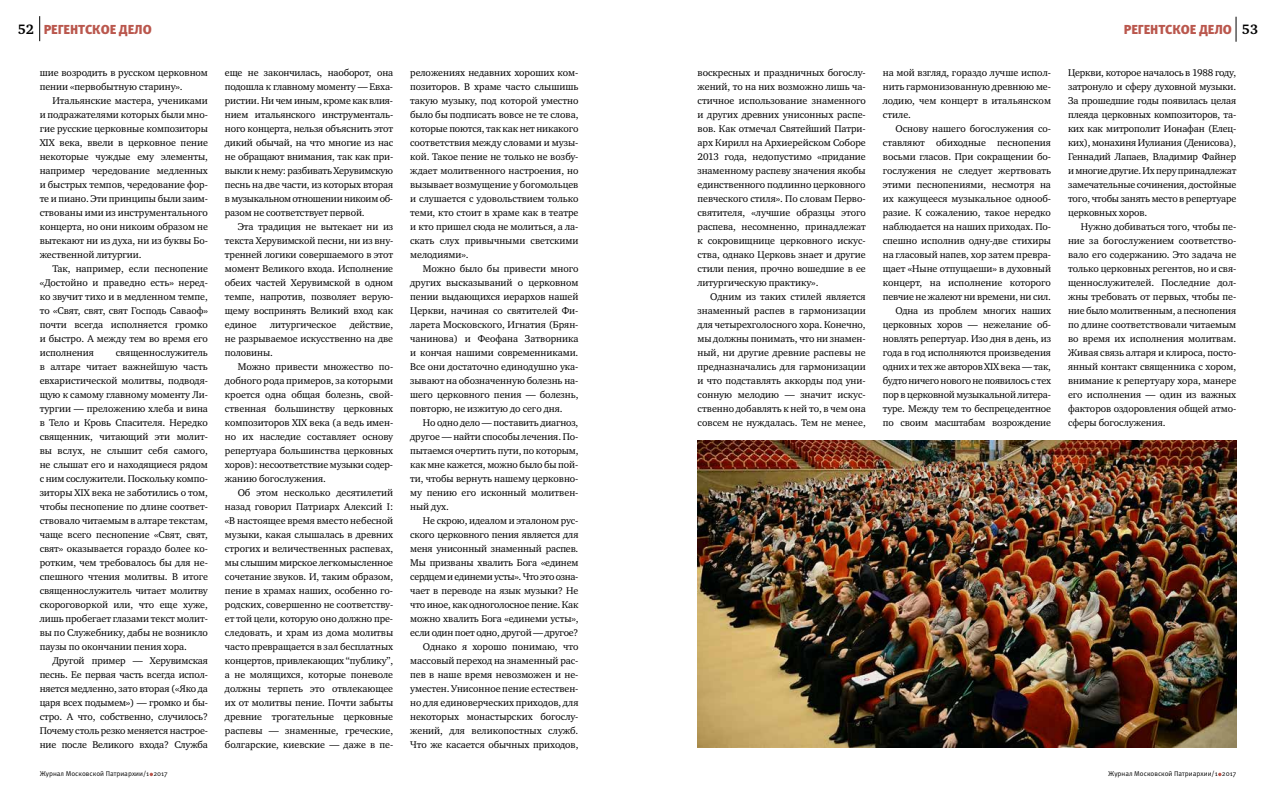
<style>
.page{position:relative;width:1276px;height:794px;background:#fff}
.page>*{position:absolute;margin:0;border:0;box-sizing:border-box;transform-origin:0 0}
.t1{font:700 14px "Charter ITC";color:#000}
.t2{font:900 13px "Meta Pro";letter-spacing:-.005em;color:#ba574d}
.t3{font:10px/14px "Charter ITC";letter-spacing:-.005em;color:#000;text-align:justify}
.t4{font:7px "Meta Pro";color:#000}
.s1{font-family:"Charter ITC";font-weight:700;font-size:14px;color:#000}
</style>
<div class="page">
<svg style="left:39px;top:16px;width:1px;height:25px"></svg>
<svg style="left:1235px;top:17px;width:1px;height:25px"></svg>
<img style="left:697px;top:440px;width:539px;height:308px">
<h1 class="t1" style="left:18px;top:20px;width:18px">52</h1>
<h2 class="t2" style="left:44px;top:21px;width:110px">РЕГЕНТСКОЕ ДЕЛО</h2>
<h2 class="t2" style="left:1124px;top:21px;width:136px">РЕГЕНТСКОЕ ДЕЛО <span class="s1">53</span></h2>
<p class="t3" style="left:40px;top:65px;width:170px">шие возродить в русском церковном пении «первобытную старину».</p>
<p class="t3" style="left:40px;top:93px;width:170px;text-indent:13px">Итальянские мастера, учениками и подражателями которых были мно&shy;гие русские церковные композиторы XIX века, ввели в церковное пение некоторые чуждые ему элементы, например чередование медленных и быстрых темпов, чередование фор&shy;те и пиано. Эти принципы были заим&shy;ствованы ими из инструментального концерта, но они никоим образом не вытекают ни из духа, ни из буквы Бо&shy;жественной литургии.</p>
<p class="t3" style="left:40px;top:261px;width:170px;text-indent:13px">Так, например, если песнопение «Достойно и праведно есть» неред&shy;ко звучит тихо и в медленном темпе, то «Свят, свят, свят Господь Саваоф» почти всегда исполняется громко и быстро. А между тем во время его исполнения</p>
<p class="t3" style="left:225px;top:65px;width:170px">еще не -закончилась, наоборот, она подошла к главному моменту — Евха&shy;ристии. Ни чем иным, кроме как влия&shy;нием итальянского инструменталь&shy;ного концерта, нельзя объяснить этот дикий обычай, на что многие из нас не обращают внимания, так как при&shy;выкли к нему: разбивать Херувимскую песнь на две части, из которых вторая в музыкальном отношении никоим об&shy;разом не соответствует первой.</p>
<p class="t3" style="left:225px;top:219px;width:170px;text-indent:13px">Эта традиция не вытекает ни из текста Херувимской песни, ни из вну&shy;тренней логики совершаемого в этот момент Великого входа. Исполнение обеих частей Херувимской в одном темпе, напротив, позволяет верую&shy;щему воспринять Великий вход как единое</p>
<p class="t3" style="left:697px;top:65px;width:170px">воскресных и праздничных богослу&shy;жений, то на них возможно лишь ча&shy;стичное использование знаменного и других древних унисонных распе&shy;вов. Как отмечал Святейший Патри&shy;арх Кирилл на Архиерейском Соборе 2013 года, недопустимо «придание знаменному распеву значения якобы единственного подлинно церковного певческого стиля». По словам Перво&shy;святителя, «лучшие образцы этого распева, несомненно, принадлежат к сокровищнице церковного искус&shy;ства, однако Церковь знает и другие стили пения, прочно вошедшие в ее литургическую практику».</p>
<p class="t3" style="left:697px;top:289px;width:170px;text-indent:13px">Одним из таких стилей является знаменный распев в гармонизации для четырехголосного хора. Конечно, мы должны понимать, что ни знамен&shy;ный, ни другие древние распевы не предназначались для гармонизации и что подставлять аккорды под уни&shy;сонную мелодию — значит искус&shy;ственно добавлять к ней то, в чем она совсем не нуждалась. Тем не менее,</p>
<p class="t3" style="left:883px;top:65px;width:170px">на мой взгляд, гораздо лучше испол&shy;нить гармонизованную древнюю ме&shy;лодию, чем концерт в итальянском стиле.</p>
<p class="t3" style="left:883px;top:121px;width:170px;text-align:right">Основу нашего богослужения со&shy;ставляют обиходные песнопения восьми гласов. При сокращении бо&shy;гослужения не следует жертвовать этими песнопениями, несмотря на их кажущееся музыкальное однооб&shy;разие. К сожалению, такое нередко наблюдается на наших приходах. По&shy;спешно исполнив одну-две стихиры на гласовый напев, хор затем превра&shy;щает «Ныне отпущаеши» в духовный концерт, на исполнение которого певчие не жалеют ни времени, ни сил.<br>Одна из проблем многих наших церковных хоров — нежелание об&shy;новлять репертуар. Изо дня в день, из года в год исполняются произведения одних и тех же авторов XIX века — так, будто ничего нового не появилось с тех пор в церковной музыкальной литера&shy;туре. Между тем то беспрецедентное по своим масштабам возрождение</p>
<p class="t3" style="left:1068px;top:65px;width:170px">Церкви, которое началось в 1988 году, затронуло и сферу духовной музыки.<br>За прошедшие годы появилась целая плеяда церковных композиторов, та&shy;ких как митрополит Ионафан (Елец&shy;ких), монахиня Иулиания (Денисова), Геннадий Лапаев, Владимир Файнер и многие другие. Их перу принадлежат замечательные сочинения, достойные того, чтобы занять место в репертуаре церковных хоров.</p>
<p class="t3" style="left:1068px;top:219px;width:170px;text-indent:13px">Нужно добиваться того, чтобы пе&shy;ние за богослужением соответство&shy;вало его содержанию. Это задача не только церковных регентов, но и свя&shy;щеннослужителей. Последние дол&shy;жны требовать от первых, чтобы пе&shy;ние было молитвенным, а песнопения по длине соответствовали читаемым во время их исполнения молитвам.<br>Живая связь алтаря и клироса, посто&shy;янный контакт священника с хором, внимание к репертуару хора, манере его исполнения — один из важных факторов оздоровления общей атмо&shy;сферы богослужения.</p>
<p class="t3" style="left:410px;top:65px;width:170px">реложениях недавних хороших ком&shy;позиторов. В храме часто слышишь такую музыку, под которой уместно было бы подписать вовсе не те слова, которые поются, так как нет никакого соответствия между словами и музы&shy;кой. Такое пение не только не возбу&shy;ждает молитвенного настроения, но вызывает возмущение у богомольцев и слушается с удовольствием только теми, кто стоит в храме как в театре и кто пришел сюда не молиться, а ла&shy;скать слух привычными светскими мелодиями».</p>
<p class="t3" style="left:410px;top:261px;width:170px;text-indent:13px">Можно было бы привести много других высказываний о церковном пении выдающихся иерархов нашей Церкви, начиная со святителей Фи&shy;ларета Московского, Игнатия (Брян&shy;чанинова) и Феофана Затворника и кончая нашими современниками.<br>Все они достаточно единодушно ука&shy;зывают на обозначенную болезнь на&shy;шего церковного пения — болезнь, повторю, не изжитую до сего дня.</p>
<p class="t3" style="left:410px;top:415px;width:170px;text-indent:13px">Но одно дело — поставить диагноз, другое — найти способы лечения. По&shy;пытаемся очертить пути, по которым, как мне кажется, можно было бы пой&shy;ти, чтобы вернуть нашему церковно&shy;му пению его исконный молитвен&shy;ный дух.</p>
<p class="t3" style="left:410px;top:513px;width:170px;text-align:right">Не скрою, идеалом и эталоном рус&shy;ского церковного пения является для меня унисонный знаменный распев.<br>Мы призваны хвалить Бога «единем сердцем и единеми усты». Что это озна&shy;чает в переводе на язык музыки? Не что иное, как одноголосное пение. Как можно хвалить Бога «единеми усты», если один поет одно, другой — другое?<br>Однако я хорошо понимаю, что массовый переход на знаменный рас&shy;пев в наше время невозможен и не&shy;уместен. Унисонное пение естествен&shy;но для единоверческих приходов, для некоторых монастырских богослу&shy;жений, для великопостных служб.<br>Что же касается обычных приходов,</p>
<p class="t3" style="left:225px;top:317px;width:170px;text-indent:125px">действие, не разрываемое искусственно на две половины.</p>
<p class="t3" style="left:225px;top:359px;width:170px;text-indent:13px">Можно привести множество по&shy;добного рода примеров, за которыми кроется одна общая болезнь, свой&shy;ственная большинству церковных композиторов XIX века (а ведь имен&shy;но их наследие составляет основу репертуара большинства церковных хоров): несоответствие музыки содер&shy;жанию богослужения.</p>
<p class="t3" style="left:225px;top:485px;width:170px;text-indent:13px">Об этом несколько десятилетий назад говорил Патриарх Алексий I: «В настоящее время вместо небесной музыки, какая слышалась в древних строгих и величественных распевах, мы слышим мирское легкомысленное сочетание звуков. И, таким образом, пение в храмах наших, особенно го&shy;родских, совершенно не соответству&shy;ет той цели, которую оно должно пре&shy;следовать, и храм из дома молитвы часто превращается в зал бесплатных концертов, привлекающих “публику”, а не молящихся, которые поневоле должны терпеть это отвлекающее их от молитвы пение. Почти забыты древние трогательные церковные распевы — знаменные, греческие, болгарские, киевские — даже в пе-</p>
<p class="t3" style="left:270px;top:317px;width:67px">литургическое</p>
<p class="t3" style="left:40px;top:345px;width:170px;text-indent:76px">священнослужитель в алтаре читает важнейшую часть евхаристической молитвы, подводя&shy;щую к самому главному моменту Ли&shy;тургии — преложению хлеба и вина в Тело и Кровь Спасителя. Нередко священник, читающий эти молит&shy;вы вслух, не слышит себя самого, не слышат его и находящиеся рядом с ним сослужители. Поскольку компо&shy;зиторы XIX века не заботились о том, чтобы песнопение по длине соответ&shy;ствовало читаемым в алтаре текстам, чаще всего песнопение «Свят, свят, свят» оказывается гораздо более ко&shy;ротким, чем требовалось бы для не&shy;спешного чтения молитвы. В итоге священнослужитель читает молитву скороговоркой или, что еще хуже, лишь пробегает глазами текст молит&shy;вы по Служебнику, дабы не возникло паузы по окончании пения хора.</p>
<p class="t3" style="left:40px;top:653px;width:170px;text-indent:13px">Другой пример — Херувимская песнь. Ее первая часть всегда испол&shy;няется медленно, зато вторая («Яко да царя всех подымем») — громко и бы&shy;стро. А что, собственно, случилось?<br>Почему столь резко меняется настрое&shy;ние после Великого входа? Служба</p>
<p class="t4" style="left:40px;top:769px;width:130px">Журнал Московской Патриархии/1 2017</p>
<p class="t4" style="left:1108px;top:769px;width:130px">Журнал Московской Патриархии/1 2017</p>
</div>
